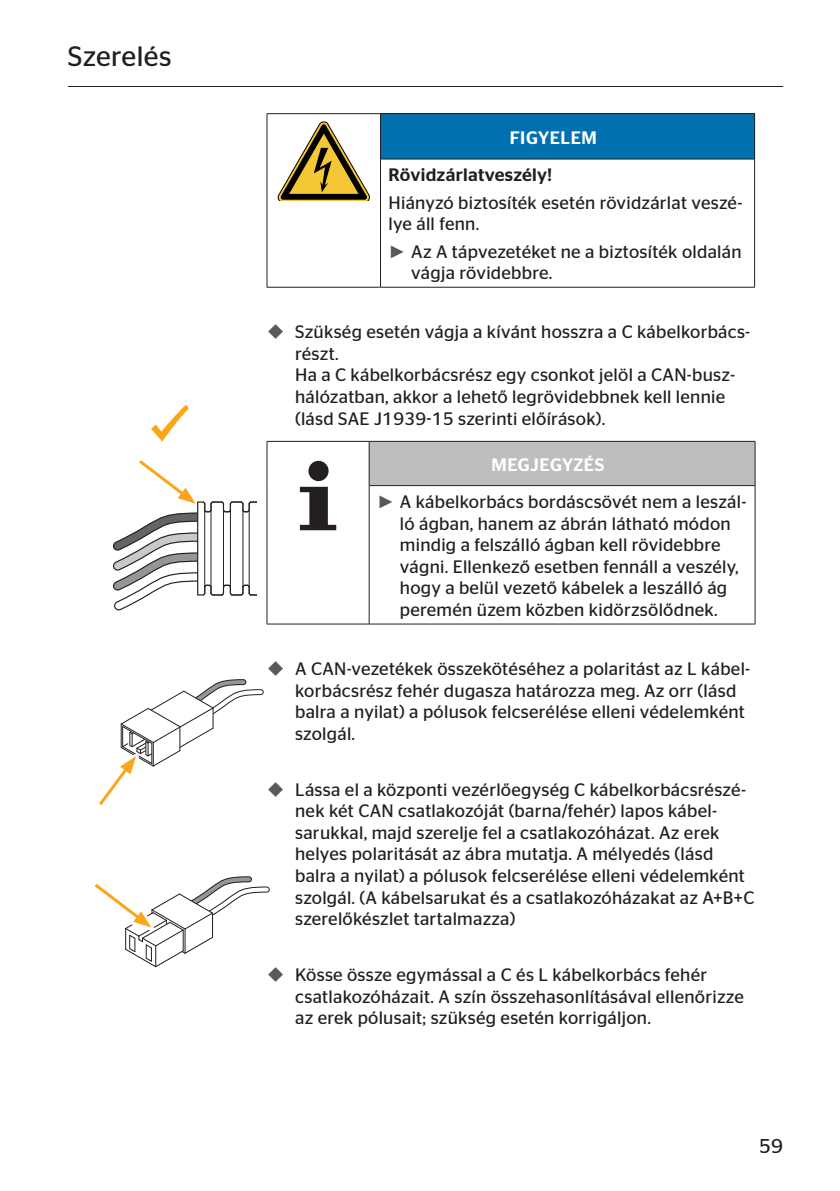
<style>
.page{position:relative;width:840px;height:1191px;background:#fff}
.page>*{position:absolute;margin:0;border:0;box-sizing:border-box;transform-origin:0 0}
.t1{font:28px "Continental Stag Sans";letter-spacing:.015em;color:#231f20}
.t2{font:20px "Continental Stag Sans";color:#231f20}
.t3{font:18px/21.6px "Continental Stag Sans";letter-spacing:.015em;color:#231f20}
.t4{font:500 18px "Continental Stag Sans";letter-spacing:.015em;color:#231f20}
.t5{font:500 18px "Continental Stag Sans";letter-spacing:.035em;color:#fff}
.s1{font-family:"Arial";color:#58595b}
.s2{font-weight:500;color:#fff}
</style>
<div class="page">
<hr style="left:68px;top:86px;width:714px;height:1px;background:#231f20">
<div style="left:380px;top:114px;width:374px;height:45px;background:#0070af"></div>
<hr style="left:266px;top:287px;width:114px;height:1px;background:#231f20">
<hr style="left:266px;top:113px;width:114px;height:1px;background:#231f20">
<hr style="left:266px;top:114px;width:1px;height:45px;background:#231f20">
<hr style="left:266px;top:159px;width:1px;height:128px;background:#231f20">
<hr style="left:380px;top:159px;width:1px;height:128px;background:#231f20">
<hr style="left:753px;top:159px;width:1px;height:128px;background:#231f20">
<hr style="left:380px;top:287px;width:374px;height:1px;background:#231f20">
<hr style="left:380px;top:113px;width:374px;height:1px;background:#231f20">
<hr style="left:380px;top:114px;width:1px;height:45px;background:#231f20">
<hr style="left:753px;top:114px;width:1px;height:45px;background:#231f20">
<hr style="left:380px;top:159px;width:374px;height:1px;background:#231f20">
<svg style="left:278px;top:122px;width:91px;height:79px"></svg>
<div style="left:369px;top:441px;width:385px;height:44px;background:#bcbec0"></div>
<hr style="left:266px;top:623px;width:103px;height:1px;background:#231f20">
<hr style="left:266px;top:441px;width:103px;height:1px;background:#231f20">
<hr style="left:266px;top:441px;width:1px;height:44px;background:#231f20">
<hr style="left:266px;top:485px;width:1px;height:139px;background:#231f20">
<hr style="left:368px;top:486px;width:1px;height:138px;background:#231f20">
<hr style="left:754px;top:486px;width:1px;height:138px;background:#231f20">
<hr style="left:369px;top:623px;width:385px;height:1px;background:#231f20">
<hr style="left:369px;top:441px;width:385px;height:1px;background:#231f20">
<hr style="left:368px;top:441px;width:1px;height:44px;background:#231f20">
<hr style="left:754px;top:441px;width:1px;height:44px;background:#231f20">
<hr style="left:369px;top:485px;width:385px;height:1px;background:#231f20">
<svg style="left:308px;top:461px;width:20px;height:20px"></svg>
<svg style="left:300px;top:487px;width:36px;height:43px"></svg>
<svg style="left:113px;top:460px;width:143px;height:151px"></svg>
<svg style="left:151px;top:405px;width:38px;height:36px"></svg>
<svg style="left:99px;top:679px;width:165px;height:126px"></svg>
<svg style="left:94px;top:876px;width:176px;height:92px"></svg>
<h1 class="t1" style="left:68px;top:41px;width:105px">Szerelés</h1>
<p class="t5" style="left:509px;top:127px;width:89px">FIGYELEM</p>
<p class="t4" style="left:388px;top:165px;width:165px">Rövidzárlatveszély!</p>
<p class="t3" style="left:388px;top:191px;width:355px">Hiányzó biztosíték esetén rövidzárlat veszé&shy;lye áll fenn.</p>
<p class="t3" style="left:411px;top:240px;width:331px;text-indent:-23px"><span class="s1">►</span> Az A tápvezetéket ne a biztosíték oldalán vágja rövidebbre.</p>
<p class="t3" style="left:295px;top:321px;width:456px">Szükség esetén vágja a kívánt hosszra a C kábelkorbács&shy;részt.<br>Ha a C kábelkorbácsrész egy csonkot jelöl a CAN-busz&shy;hálózatban, akkor a lehető legrövidebbnek kell lennie (lásd SAE J1939-15 szerinti előírások).</p>
<p class="t3" style="left:377px;top:446px;width:370px;line-height:37.2px;text-indent:114px"><span class="s2">MEGJEGYZÉS<br></span><span class="s1">►</span> A kábelkorbács bordáscsövét nem a leszál-</p>
<p class="t3" style="left:399px;top:512px;width:340px">ló ágban, hanem az ábrán látható módon mindig a felszálló ágban kell rövidebbre vágni. Ellenkező esetben fennáll a veszély, hogy a belül vezető kábelek a leszálló ág peremén üzem közben kidörzsölődnek.</p>
<p class="t3" style="left:295px;top:658px;width:456px">A CAN-vezetékek összekötéséhez a polaritást az L kábel&shy;korbácsrész fehér dugasza határozza meg. Az orr (lásd balra a nyilat) a pólusok felcserélése elleni védelemként szolgál.</p>
<p class="t3" style="left:295px;top:778px;width:460px">Lássa el a központi vezérlőegység C kábelkorbácsrészé&shy;nek két CAN csatlakozóját (barna/fehér) lapos kábel&shy;sarukkal, majd szerelje fel a csatlakozóházat. Az erek helyes polaritását az ábra mutatja. A mélyedés (lásd balra a nyilat) a pólusok felcserélése elleni védelemként szolgál. (A kábelsarukat és a csatlakozóházakat az A+B+C szerelőkészlet tartalmazza)</p>
<p class="t3" style="left:295px;top:964px;width:450px">Kösse össze egymással a C és L kábelkorbács fehér csatlakozóházait. A szín összehasonlításával ellenőrizze az erek pólusait; szükség esetén korrigáljon.</p>
<p class="t2" style="left:758px;top:1134px;width:25px">59</p>
</div>
